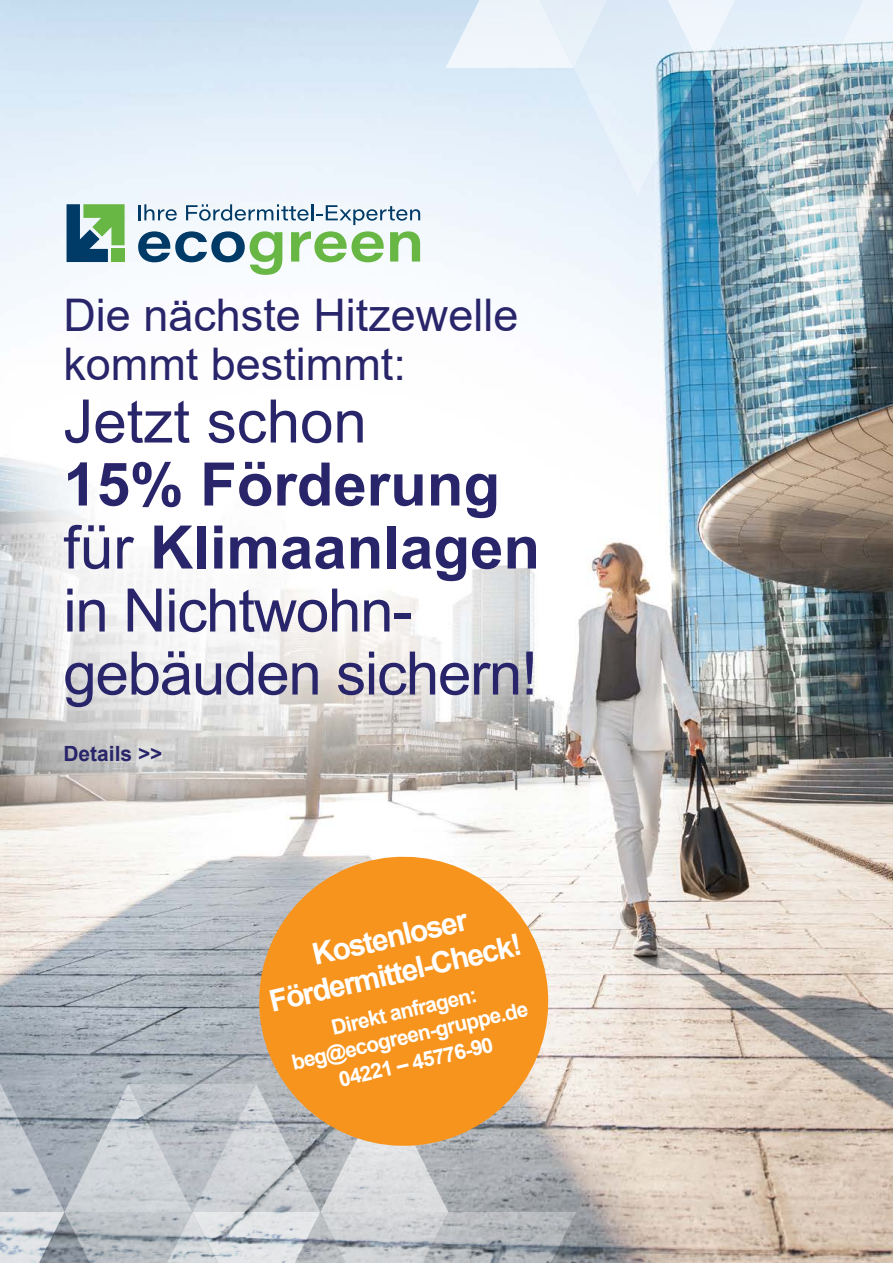
<style>
.page{position:relative;width:893px;height:1263px;background:#fff}
.page>*{position:absolute;margin:0;border:0;box-sizing:border-box;transform-origin:0 0}
.t1{font:60px/63px "Arial";letter-spacing:-.02em;color:#29256a}
.t2{font:60px "Arial";color:#29256a}
.t3{font:45px/48px "Arial";color:#29256a}
.t4{font:700 30px/36px "Arial";color:#fff;text-align:center}
.t5{font:700 21px/26.1px "Arial";color:#fff;text-align:center}
.t6{font:700 21px "Arial";color:#29256a}
.s1{font-weight:700}
</style>
<div class="page">
<img style="left:0;top:0;width:893px;height:1263px">
<svg style="left:138px;top:231px;width:144px;height:44px"></svg>
<svg style="left:291px;top:231px;width:93px;height:31px"></svg>
<svg style="left:390px;top:231px;width:30px;height:31px"></svg>
<hr style="left:138px;top:205px;width:3px;height:15px;background:#003b67">
<svg style="left:144px;top:204px;width:33px;height:17px"></svg>
<svg style="left:186px;top:204px;width:234px;height:21px"></svg>
<svg style="left:67px;top:204px;width:58px;height:58px"></svg>
<svg style="left:0;top:1084px;width:576px;height:179px;background:#bbbfc4"></svg>
<img style="left:445px;top:0;width:448px;height:323px">
<svg style="left:253px;top:850px;width:302px;height:302px;background:#eba44f"></svg>
<p class="t3" style="left:63px;top:291px;width:457px">Die nächste Hitzewelle kommt bestimmt:</p>
<p class="t2" style="left:63px;top:380px;width:305px">Jetzt schon</p>
<p class="t1" style="left:63px;top:453px;width:478px"><span class="s1">15% Förderung </span>für <span class="s1">Klimaanlagen </span>in Nichtwohn&shy;gebäuden sichern!</p>
<p class="t6" style="left:63px;top:739px;width:101px">Details &gt;&gt;</p>
<p class="t4" style="left:258px;top:949px;width:260px;rotate:-13deg">Kostenloser<br>Fördermittel-Check!</p>
<p class="t5" style="left:283px;top:1026px;width:244px;rotate:-13deg">Direkt anfragen: beg@ecogreen-gruppe.de<br>04221 – 45776-90</p>
</div>
